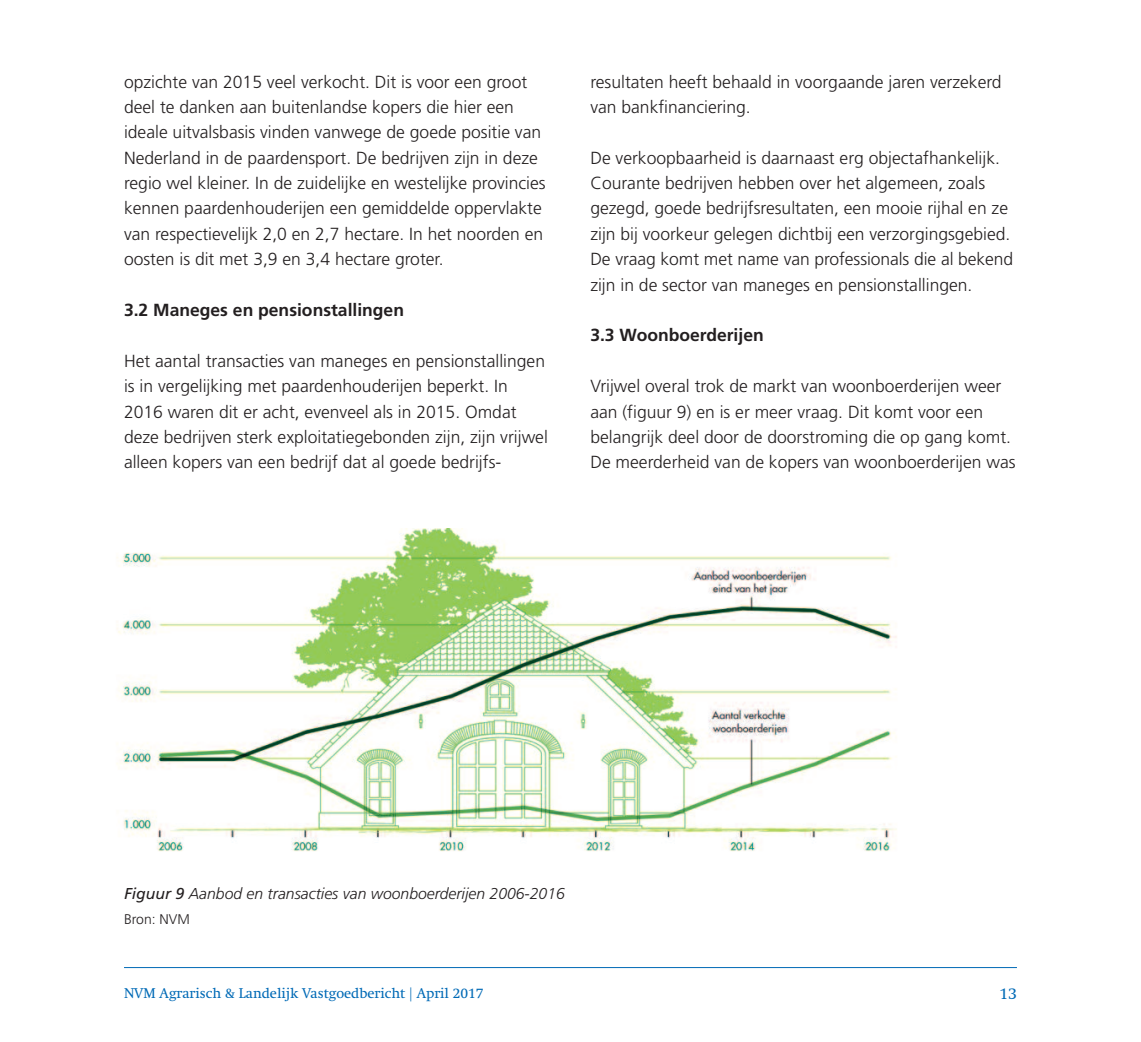
<style>
.page{position:relative;width:1141px;height:1042px;background:#fff}
.page>*{position:absolute;margin:0;border:0;box-sizing:border-box;transform-origin:0 0}
.t1{font:300 17.5px/25.4px "Frutiger";color:#231f20}
.t2{font:700 17.5px "Frutiger";color:#231f20}
.t3{font:italic 300 15.75px "Frutiger";color:#231f20}
.t4{font:15.75px "Swift";color:#016ab6}
.t5{font:14px "Swift";color:#016ab6}
.t6{font:300 14px "Frutiger";color:#231f20}
.s1{font-weight:400}
</style>
<div class="page">
<hr style="left:124px;top:967px;width:893px;height:1px;background:#016ab6">
<img style="left:117px;top:529px;width:780px;height:323px">
<p class="t1" style="left:124px;top:70px;width:423px">opzichte van 2015 veel verkocht. Dit is voor een groot deel te danken aan buitenlandse kopers die hier een ideale uitvalsbasis vinden vanwege de goede positie van Nederland in de paardensport. De bedrijven zijn in deze regio wel kleiner. In de zuidelijke en westelijke provincies kennen paardenhouderijen een gemiddelde oppervlakte van respectievelijk 2,0 en 2,7 hectare. In het noorden en oosten is dit met 3,9 en 3,4 hectare groter.</p>
<p class="t2" style="left:124px;top:303px;width:282px">3.2 Maneges en pensionstallingen</p>
<p class="t1" style="left:124px;top:349px;width:425px">Het aantal transacties van maneges en pensionstallingen is in vergelijking met paardenhouderijen beperkt. In 2016 waren dit er acht, evenveel als in 2015. Omdat deze bedrijven sterk exploitatiegebonden zijn, zijn vrijwel alleen kopers van een bedrijf dat al goede bedrijfs-</p>
<p class="t1" style="left:590px;top:70px;width:413px">resultaten heeft behaald in voorgaande jaren verzekerd van bankfinanciering.</p>
<p class="t1" style="left:590px;top:146px;width:424px">De verkoopbaarheid is daarnaast erg objectafhankelijk.<br>Courante bedrijven hebben over het algemeen, zoals gezegd, goede bedrijfsresultaten, een mooie rijhal en ze zijn bij voorkeur gelegen dichtbij een verzorgingsgebied.<br>De vraag komt met name van professionals die al bekend zijn in de sector van maneges en pensionstallingen.</p>
<p class="t2" style="left:590px;top:328px;width:175px">3.3 Woonboerderijen</p>
<p class="t1" style="left:590px;top:375px;width:427px">Vrijwel overal trok de markt van woonboerderijen weer aan (figuur 9) en is er meer vraag. Dit komt voor een belangrijk deel door de doorstroming die op gang komt.<br>De meerderheid van de kopers van woonboerderijen was</p>
<p class="t3" style="left:124px;top:887px;width:442px"><span class="s1">Figuur 9</span> Aanbod en transacties van woonboerderijen 2006-2016</p>
<p class="t6" style="left:124px;top:914px;width:67px">Bron: NVM</p>
<p class="t5" style="left:124px;top:987px;width:361px">NVM Agrarisch &amp; Landelijk Vastgoedbericht | April 2017</p>
<p class="t4" style="left:1000px;top:988px;width:19px">13</p>
</div>
